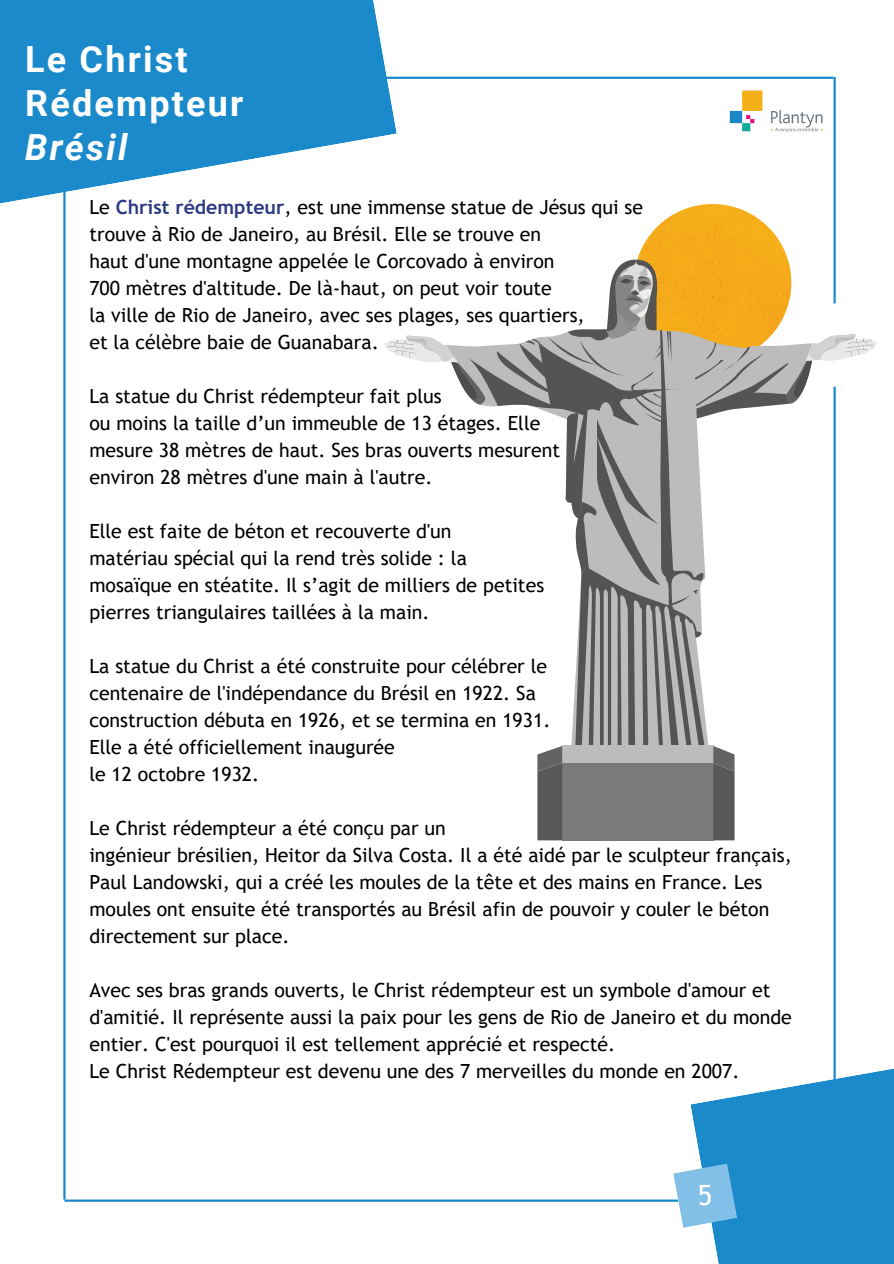
<style>
.page{position:relative;width:894px;height:1264px;background:#fff}
.page>*{position:absolute;margin:0;border:0;box-sizing:border-box;transform-origin:0 0}
.t1{font:700 36px/43.8px "Roboto";letter-spacing:.06em;color:#fff}
.t2{font:27.9px "Trebuchet MS";color:#fff}
.t3{font:19.5px/27px "Trebuchet MS";color:#000}
.s1{font-style:italic}
.s2{font-weight:700;color:#2d3b83}
</style>
<div class="page">
<img style="left:729px;top:90px;width:93px;height:42px">
<hr style="left:63px;top:152px;width:3px;height:1047px;background:#1b8acb">
<svg style="left:0;top:0;width:396px;height:207px;fill:#1b8acb"></svg>
<hr style="left:64px;top:1199px;width:614px;height:2px;background:#1b8acb">
<hr style="left:833px;top:77px;width:2px;height:1020px;background:#1b8acb">
<hr style="left:366px;top:77px;width:467px;height:2px;background:#1b8acb">
<svg style="left:690px;top:1030px;width:203px;height:233px;fill:#1b8acb"></svg>
<svg style="left:673px;top:1163px;width:64px;height:64px;background:#86c1e7"></svg>
<svg style="left:384px;top:204px;width:492px;height:636px"></svg>
<p class="t1" style="left:25px;top:38px;width:219px">Le Christ<br>Rédempteur<br><span class="s1">Brésil</span></p>
<p class="t3" style="left:89px;top:193px;width:555px">Le <span class="s2">Christ rédempteur</span>, est une immense statue de Jésus qui se</p>
<p class="t3" style="left:89px;top:220px;width:453px">trouve à Rio de Janeiro, au Brésil. Elle se trouve en</p>
<p class="t3" style="left:89px;top:247px;width:466px">haut d'une montagne appelée le Corcovado à environ</p>
<p class="t3" style="left:89px;top:274px;width:464px">700 mètres d'altitude. De là-haut, on peut voir toute</p>
<p class="t3" style="left:89px;top:301px;width:496px">la ville de Rio de Janeiro, avec ses plages, ses quartiers,</p>
<p class="t3" style="left:89px;top:328px;width:291px">et la célèbre baie de Guanabara.</p>
<p class="t3" style="left:89px;top:382px;width:354px">La statue du Christ rédempteur fait plus</p>
<p class="t3" style="left:89px;top:409px;width:452px">ou moins la taille d’un immeuble de 13 étages. Elle</p>
<p class="t3" style="left:89px;top:436px;width:472px">mesure 38 mètres de haut. Ses bras ouverts mesurent</p>
<p class="t3" style="left:89px;top:463px;width:345px">environ 28 mètres d'une main à l'autre.</p>
<p class="t3" style="left:89px;top:517px;width:363px">Elle est faite de béton et recouverte d'un</p>
<p class="t3" style="left:89px;top:544px;width:379px">matériau spécial qui la rend très solide : la</p>
<p class="t3" style="left:89px;top:571px;width:456px">mosaïque en stéatite. Il s’agit de milliers de petites</p>
<p class="t3" style="left:89px;top:598px;width:342px">pierres triangulaires taillées à la main.</p>
<p class="t3" style="left:89px;top:652px;width:459px">La statue du Christ a été construite pour célébrer le</p>
<p class="t3" style="left:89px;top:679px;width:448px">centenaire de l'indépendance du Brésil en 1922. Sa</p>
<p class="t3" style="left:89px;top:706px;width:462px">construction débuta en 1926, et se termina en 1931.</p>
<p class="t3" style="left:89px;top:733px;width:307px">Elle a été officiellement inaugurée</p>
<p class="t3" style="left:89px;top:760px;width:171px">le 12 octobre 1932.</p>
<p class="t3" style="left:89px;top:814px;width:358px">Le Christ rédempteur a été conçu par un</p>
<p class="t3" style="left:89px;top:841px;width:704px">ingénieur brésilien, Heitor da Silva Costa. Il a été aidé par le sculpteur français, Paul Landowski, qui a créé les moules de la tête et des mains en France. Les moules ont ensuite été transportés au Brésil afin de pouvoir y couler le béton directement sur place.</p>
<p class="t3" style="left:89px;top:976px;width:703px">Avec ses bras grands ouverts, le Christ rédempteur est un symbole d'amour et d'amitié. Il représente aussi la paix pour les gens de Rio de Janeiro et du monde entier. C'est pourquoi il est tellement apprécié et respecté.</p>
<p class="t3" style="left:89px;top:1057px;width:651px">Le Christ Rédempteur est devenu une des 7 merveilles du monde en 2007.</p>
<p class="t2" style="left:697px;top:1178px;width:16px">5</p>
</div>
